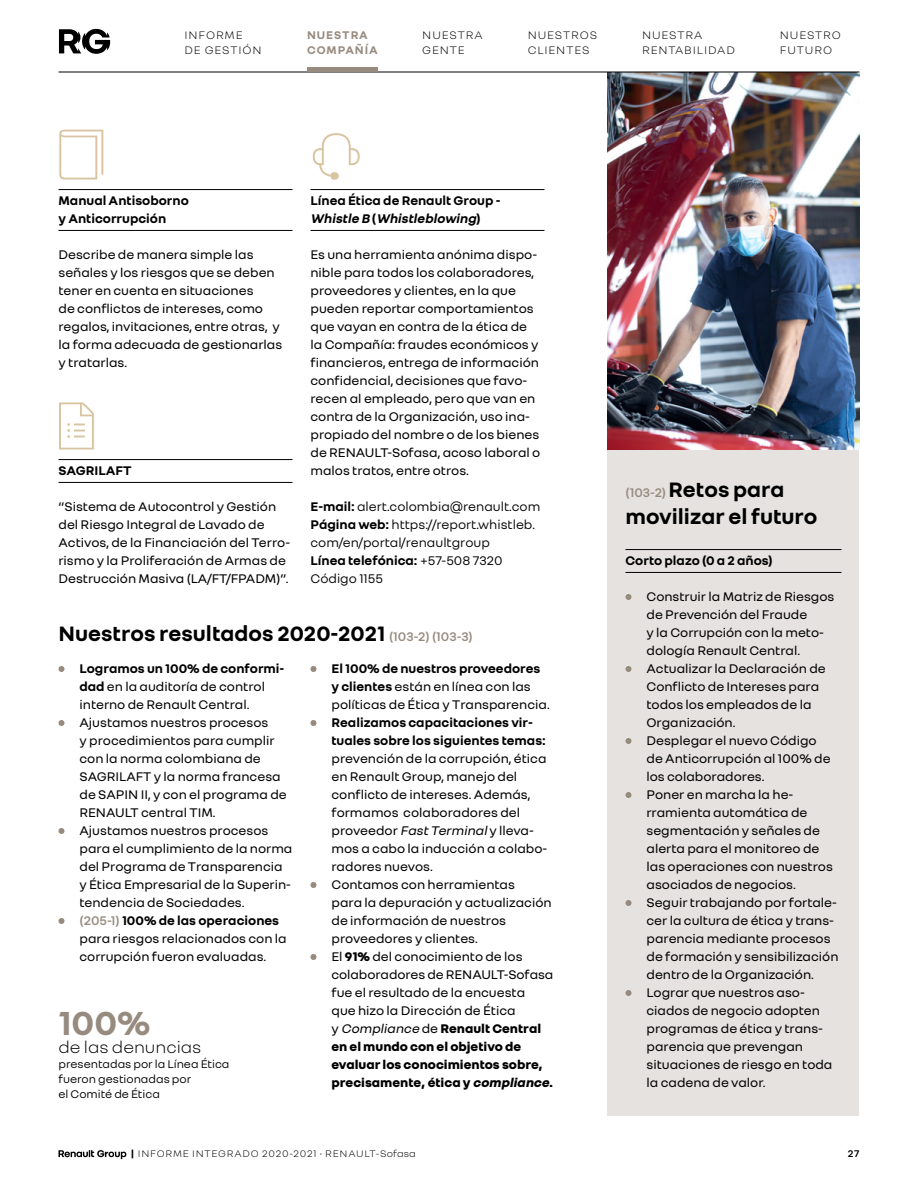
<style>
.page{position:relative;width:918px;height:1188px;background:#fff}
.page>*{position:absolute;margin:0;border:0;box-sizing:border-box;transform-origin:0 0}
.t1{font:700 36px "Renault Group";color:#978b7f}
.t2{font:700 22.5px/27px "Renault Group";color:#000}
.t3{font:300 18px "Renault Group";color:#000}
.t4{font:13.5px/18px "Renault Group";color:#000}
.t5{font:700 13.5px/18px "Renault Group";color:#000}
.t6{font:13.5px/18px "Renault Group";color:#000}
.t7{font:300 12px/15px "Renault Group";letter-spacing:.075em;color:#000}
.t8{font:12px/15px "Renault Group";color:#000}
.t9{font:700 12px/15px "Renault Group";letter-spacing:.075em;color:#978b7f}
.t10{font:300 10.5px "Renault Group";letter-spacing:.075em;color:#000}
.t11{font:600 10.5px "Renault Group";color:#000}
.s1{font-style:italic}
.s2{font-weight:700}
.s3{font-weight:600;font-size:13.5px;color:#978b7f}
.s4{font-weight:600;color:#978b7f}
.s5{font-weight:800}
.s6{font-weight:800;font-style:italic}
</style>
<div class="page">
<svg style="left:58px;top:1150px;width:68px;height:9px"></svg>
<hr style="left:310px;top:189px;width:234px;height:1px;background:#000">
<hr style="left:310px;top:230px;width:234px;height:1px;background:#000">
<div style="left:608px;top:450px;width:252px;height:666px;background:#e5e2df"></div>
<svg style="left:626px;top:594px;width:6px;height:6px"></svg>
<svg style="left:626px;top:666px;width:6px;height:6px"></svg>
<svg style="left:626px;top:738px;width:6px;height:6px"></svg>
<svg style="left:626px;top:792px;width:6px;height:6px"></svg>
<svg style="left:626px;top:900px;width:6px;height:6px"></svg>
<svg style="left:626px;top:990px;width:6px;height:6px"></svg>
<hr style="left:626px;top:549px;width:216px;height:1px;background:#000">
<hr style="left:626px;top:572px;width:216px;height:1px;background:#000">
<svg style="left:58px;top:666px;width:6px;height:6px"></svg>
<svg style="left:58px;top:720px;width:6px;height:6px"></svg>
<svg style="left:58px;top:828px;width:6px;height:6px"></svg>
<svg style="left:58px;top:918px;width:6px;height:6px"></svg>
<svg style="left:310px;top:666px;width:6px;height:6px"></svg>
<svg style="left:310px;top:720px;width:6px;height:6px"></svg>
<svg style="left:310px;top:882px;width:6px;height:6px"></svg>
<svg style="left:310px;top:954px;width:6px;height:6px"></svg>
<hr style="left:58px;top:189px;width:234px;height:1px;background:#000">
<hr style="left:58px;top:230px;width:234px;height:1px;background:#000">
<hr style="left:58px;top:459px;width:234px;height:1px;background:#000">
<hr style="left:58px;top:482px;width:234px;height:1px;background:#000">
<img style="left:607px;top:73px;width:252px;height:377px">
<svg style="left:59px;top:402px;width:35px;height:48px"></svg>
<svg style="left:59px;top:129px;width:45px;height:51px"></svg>
<svg style="left:312px;top:133px;width:48px;height:47px"></svg>
<svg style="left:59px;top:29px;width:51px;height:25px"></svg>
<hr style="left:58px;top:72px;width:802px;height:1px;background:#000">
<div style="left:307px;top:67px;width:70px;height:5px;background:#978b7f"></div>
<p class="t7" style="left:642px;top:27px;width:94px">NUESTRA<br>RENTABILIDAD</p>
<p class="t7" style="left:184px;top:27px;width:79px">INFORME<br>DE GESTIÓN</p>
<p class="t7" style="left:528px;top:27px;width:71px">NUESTROS<br>CLIENTES</p>
<p class="t7" style="left:780px;top:27px;width:63px">NUESTRO<br>FUTURO</p>
<p class="t9" style="left:307px;top:27px;width:72px">NUESTRA<br>COMPAÑÍA</p>
<p class="t7" style="left:422px;top:27px;width:62px">NUESTRA<br>GENTE</p>
<p class="t5" style="left:58px;top:190px;width:132px">Manual Antisoborno y Anticorrupción</p>
<p class="t4" style="left:58px;top:245px;width:225px">Describe de manera simple las señales y los riesgos que se deben tener en cuenta en situaciones<br>de conflictos de intereses, como regalos, invitaciones, entre otras, y la forma adecuada de gestionarlas y tratarlas.</p>
<p class="t5" style="left:58px;top:460px;width:75px">SAGRILAFT</p>
<p class="t4" style="left:58px;top:497px;width:233px">“Sistema de Autocontrol y Gestión del Riesgo Integral de Lavado de Activos, de la Financiación del Terro&shy;rismo y la Proliferación de Armas de Destrucción Masiva (LA/FT/FPADM)”.</p>
<p class="t5" style="left:310px;top:190px;width:191px">Línea Ética de Renault Group -<br><span class="s1">Whistle B</span> ( <span class="s1">Whistleblowing</span>)</p>
<p class="t4" style="left:310px;top:245px;width:231px">Es una herramienta anónima dispo&shy;nible para todos los colaboradores, proveedores y clientes, en la que pueden reportar comportamientos que vayan en contra de la ética de la Compañía: fraudes económicos y financieros, entrega de información confidencial, decisiones que favo&shy;recen al empleado, pero que van en contra de la Organización, uso ina&shy;propiado del nombre o de los bienes de RENAULT-Sofasa, acoso laboral o malos tratos, entre otros.</p>
<p class="t6" style="left:310px;top:497px;width:231px"><span class="s2">E-mail:</span> alert.colombia@renault.com<br><span class="s2">Página web:</span> https://report.whistleb. com/en/portal/renaultgroup<br><span class="s2">Línea telefónica:</span> +57-508 7320<br>Código 1155</p>
<h2 class="t2" style="left:58px;top:619px;width:416px">Nuestros resultados 2020-2021 <span class="s3">(103-2) (103-3)</span></h2>
<p class="t4" style="left:79px;top:659px;width:214px"><span class="s2">Logramos un 100% de conformi&shy;dad</span> en la auditoría de control interno de Renault Central.<br>Ajustamos nuestros procesos<br>y procedimientos para cumplir con la norma colombiana de<br>SAGRILAFT y la norma francesa de SAPIN II, y con el programa de<br>RENAULT central TIM.<br>Ajustamos nuestros procesos para el cumplimiento de la norma del Programa de Transparencia y Ética Empresarial de la Superin&shy;tendencia de Sociedades.<br><span class="s4">(205-1)</span> <span class="s2">100% de las operaciones </span>para riesgos relacionados con la corrupción fueron evaluadas.</p>
<p class="t4" style="left:331px;top:659px;width:220px"><span class="s2">El 100% de nuestros proveedores y clientes</span> están en línea con las políticas de Ética y Transparencia.</p>
<p class="t5" style="left:331px;top:713px;width:216px">Realizamos capacitaciones vir&shy;tuales sobre los siguientes temas:</p>
<p class="t4" style="left:331px;top:749px;width:223px">prevención de la corrupción, ética en Renault Group, manejo del conflicto de intereses. Además, formamos colaboradores del proveedor <span class="s1">FastTerminal</span>y lleva&shy;mos a cabo la inducción a colabo&shy;radores nuevos.<br>Contamos con herramientas<br>para la depuración y actualización de información de nuestros proveedores y clientes.<br>El <span class="s5">91%</span> del conocimiento de los colaboradores de RENAULT-Sofasa fue el resultado de la encuesta<br>que hizo la Dirección de Ética<br>y <span class="s1">Compliance</span> de <span class="s5">Renault Central en el mundo con el objetivo de evaluar los conocimientos sobre, precisamente, ética y</span> <span class="s6">compliance</span><span class="s5">.</span></p>
<h1 class="t1" style="left:58px;top:1000px;width:94px">100%</h1>
<h3 class="t3" style="left:58px;top:1035px;width:144px">de las denuncias</h3>
<p class="t8" style="left:58px;top:1056px;width:172px">presentadas por la Línea Ética fueron gestionadas por<br>el Comité de Ética</p>
<h2 class="t2" style="left:625px;top:475px;width:193px"><span class="s3">(103-2)</span> Retos para movilizar el futuro</h2>
<p class="t5" style="left:626px;top:550px;width:149px">Corto plazo (0 a 2 años)</p>
<p class="t4" style="left:646px;top:587px;width:194px">Construir la Matriz de Riesgos de Prevención del Fraude<br>y la Corrupción con la meto&shy;dología Renault Central.<br>Actualizar la Declaración de<br>Conflicto de Intereses para todos los empleados de la<br>Organización.<br>Desplegar el nuevo Código<br>de Anticorrupción al 100% de los colaboradores.<br>Poner en marcha la he&shy;rramienta automática de segmentación y señales de alerta para el monitoreo de las operaciones con nuestros asociados de negocios.<br>Seguir trabajando por fortale&shy;cer la cultura de ética y trans&shy;parencia mediante procesos de formación y sensibilización dentro de la Organización.<br>Lograr que nuestros aso&shy;ciados de negocio adopten programas de ética y trans&shy;parencia que prevengan situaciones de riesgo en toda la cadena de valor.</p>
<p class="t10" style="left:131px;top:1147px;width:286px"><span class="s2">|</span> INFORME INTEGRADO 2020-2021 • RENAULT-Sofasa</p>
<p class="t11" style="left:848px;top:1147px;width:13px">27</p>
</div>
